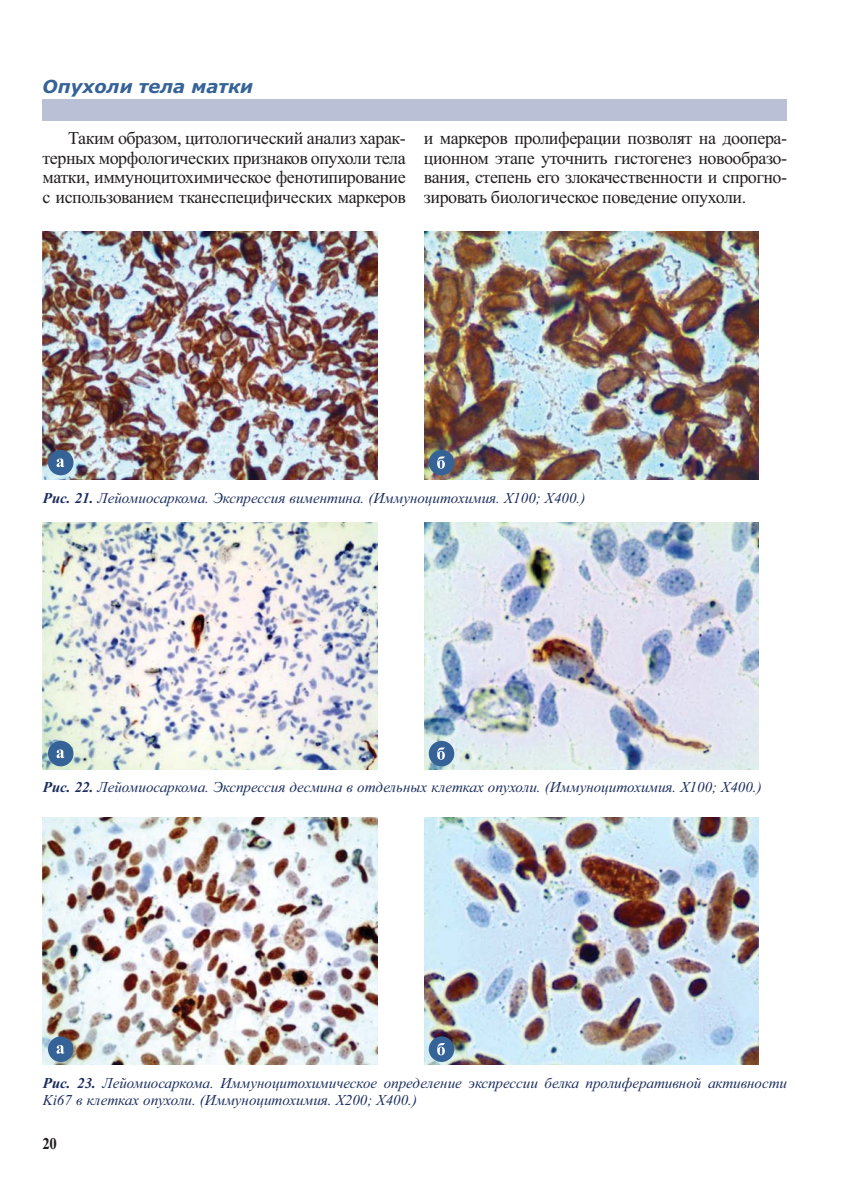
<style>
.page{position:relative;width:851px;height:1191px;background:#fff}
.page>*{position:absolute;margin:0;border:0;box-sizing:border-box;transform-origin:0 0}
.t1{font:18px/19.5px "Times New Roman";letter-spacing:-.025em;color:#231f20;text-align:justify}
.t2{font:italic 700 18px "Verdana";color:#366397}
.t3{font:700 16.5px "Times New Roman";color:#231f20;scale:.9 1}
.t4{font:italic 15px/17.2px "Times New Roman";color:#1b2c5d}
.s1{font-weight:700}
</style>
<div class="page">
<div style="left:43px;top:99px;width:744px;height:21px;background:#bac0d6"></div>
<img style="left:43px;top:231px;width:335px;height:249px">
<img style="left:43px;top:523px;width:335px;height:246px">
<img style="left:43px;top:817px;width:335px;height:247px">
<img style="left:424px;top:231px;width:334px;height:249px">
<img style="left:424px;top:523px;width:334px;height:246px">
<img style="left:424px;top:817px;width:334px;height:247px">
<div style="left:48px;top:450px;width:25px;height:25px;background:#366397;border-radius:50%"></div>
<svg style="left:56px;top:458px;width:8px;height:9px"></svg>
<div style="left:48px;top:741px;width:25px;height:25px;background:#366397;border-radius:50%"></div>
<svg style="left:56px;top:749px;width:8px;height:9px"></svg>
<div style="left:48px;top:1036px;width:25px;height:26px;background:#366397;border-radius:50%"></div>
<svg style="left:56px;top:1045px;width:8px;height:8px"></svg>
<div style="left:428px;top:450px;width:26px;height:25px;background:#366397;border-radius:50%"></div>
<svg style="left:437px;top:456px;width:8px;height:13px"></svg>
<div style="left:428px;top:741px;width:26px;height:25px;background:#366397;border-radius:50%"></div>
<svg style="left:437px;top:747px;width:8px;height:12px"></svg>
<div style="left:428px;top:1036px;width:26px;height:26px;background:#366397;border-radius:50%"></div>
<svg style="left:437px;top:1043px;width:8px;height:12px"></svg>
<p class="t2" style="left:43px;top:80px;width:212px">Опухоли тела матки</p>
<p class="t1" style="left:43px;top:130px;width:365px;text-indent:26px">Таким образом, цитологический анализ харак&shy;терных морфологических признаков опухоли тела матки, иммуноцитохимическое фенотипирование с использованием тканеспецифических маркеров</p>
<p class="t1" style="left:424px;top:130px;width:365px">и маркеров пролиферации позволят на доопера&shy;ционном этапе уточнить гистогенез новообразо&shy;вания, степень его злокачественности и спрогно&shy;зировать биологическое поведение опухоли.</p>
<p class="t4" style="left:43px;top:490px;width:544px"><span class="s1">Рис. 21.</span> Лейомиосаркома. Экспрессия виментина. (Иммуноцитохимия. Х100; Х400.)</p>
<p class="t4" style="left:43px;top:779px;width:720px"><span class="s1">Рис. 22.</span> Лейомиосаркома. Экспрессия десмина в отдельных клетках опухоли. (Иммуноцитохимия. Х100; Х400.)</p>
<p class="t4" style="left:43px;top:1075px;width:745px"><span class="s1">Рис. 23.</span> Лейомиосаркома. Иммуноцитохимическое определение экспрессии белка пролиферативной активности<br>Ki67 в клетках опухоли. (Иммуноцитохимия. Х200; Х400.)</p>
<p class="t3" style="left:43px;top:1137px;width:18px">20</p>
</div>
